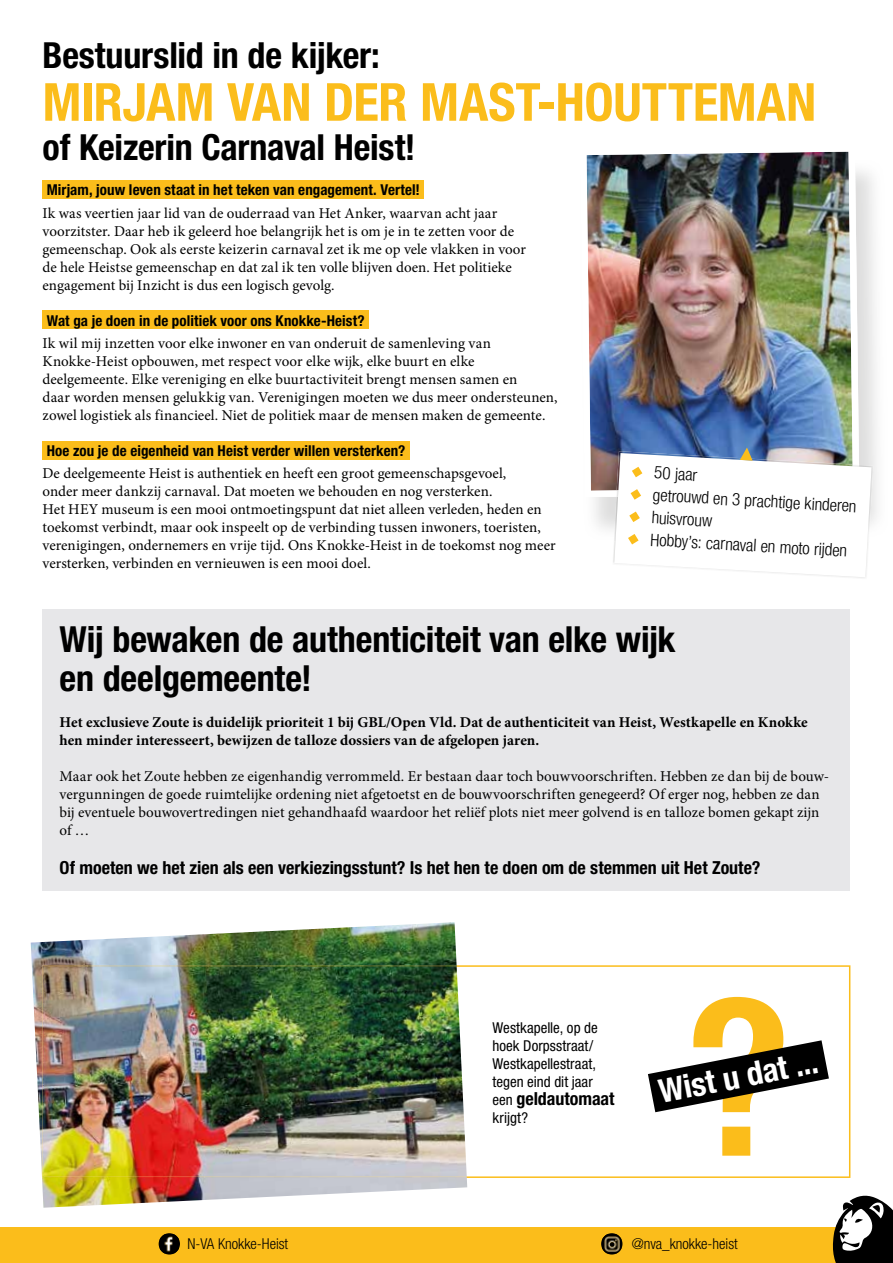
<style>
.page{position:relative;width:893px;height:1263px;background:#fff}
.page>*{position:absolute;margin:0;border:0;box-sizing:border-box;transform-origin:0 0}
.t1{font:700 condensed 52.5px "Helvetica Neue LT Std";letter-spacing:-.005em;color:#fbbd1b}
.t2{font:700 condensed 36px/39px "Helvetica Neue LT Std";letter-spacing:-.005em;color:#000}
.t3{font:700 condensed 32.7px "Helvetica Neue LT Std";color:#fff}
.t4{font:700 condensed 18px "Helvetica Neue LT Std";color:#000}
.t5{font:300 condensed 17.25px/22.5px "Helvetica Neue LT Std";color:#000}
.t6{font:15px/18px "Minion Pro";color:#000}
.t7{font:700 15px/18px "Minion Pro";color:#000}
.t8{font:700 condensed 15px "Helvetica Neue LT Std";letter-spacing:.005em;color:#000}
.t9{font:condensed 15px/18px "Helvetica Neue LT Std";letter-spacing:.005em;color:#000}
.t10{font:300 condensed 15px "Helvetica Neue LT Std";color:#000}
.s1{font-weight:400;font-size:15px}
</style>
<div class="page">
<div style="left:0;top:1227px;width:893px;height:36px;background:#fbbd1b"></div>
<svg style="left:832px;top:1195px;width:61px;height:68px"></svg>
<svg style="left:159px;top:1233px;width:21px;height:21px"></svg>
<img style="left:160px;top:1234px;width:19px;height:19px">
<svg style="left:601px;top:1233px;width:21px;height:21px"></svg>
<img style="left:602px;top:1234px;width:19px;height:19px">
<hr style="left:0;top:0;width:1px;height:702px;background:#fbbd1b">
<div style="left:43px;top:609px;width:807px;height:282px;background:#e7e7e9"></div>
<img style="left:586px;top:151px;width:273px;height:340px">
<svg style="left:467px;top:965px;width:383px;height:213px"></svg>
<svg style="left:648px;top:997px;width:181px;height:159px"></svg>
<img style="left:31px;top:922px;width:436px;height:286px">
<img style="left:43px;top:965px;width:424px;height:213px">
<div style="left:43px;top:181px;width:381px;height:18px;background:#fbbd1b"></div>
<div style="left:43px;top:311px;width:326px;height:18px;background:#fbbd1b"></div>
<div style="left:43px;top:441px;width:367px;height:18px;background:#fbbd1b"></div>
<svg style="left:614px;top:447px;width:258px;height:130px"></svg>
<h2 class="t2" style="left:43px;top:35px;width:339px">Bestuurslid in de kijker:</h2>
<h1 class="t1" style="left:43px;top:70px;width:775px">MIRJAM VAN DER MAST-HOUTTEMAN</h1>
<h2 class="t2" style="left:43px;top:127px;width:375px">of Keizerin Carnaval Heist!</h2>
<p class="t8" style="left:47px;top:181px;width:375px">Mirjam, jouw leven staat in het teken van engagement. Vertel!</p>
<p class="t6" style="left:43px;top:204px;width:485px">Ik was veertien jaar lid van de ouderraad van Het Anker, waarvan acht jaar voorzitster. Daar heb ik geleerd hoe belangrijk het is om je in te zetten voor de gemeenschap. Ook als eerste keizerin carnaval zet ik me op vele vlakken in voor de hele Heistse gemeenschap en dat zal ik ten volle blijven doen. Het politieke engagement bij Inzicht is dus een logisch gevolg.</p>
<p class="t8" style="left:47px;top:311px;width:319px">Wat ga je doen in de politiek voor ons Knokke-Heist?</p>
<p class="t6" style="left:43px;top:334px;width:517px">Ik wil mij inzetten voor elke inwoner en van onderuit de samenleving van Knokke-Heist opbouwen, met respect voor elke wijk, elke buurt en elke deelgemeente. Elke vereniging en elke buurtactiviteit brengt mensen samen en<br>daar worden mensen gelukkig van. Verenigingen moeten we dus meer ondersteunen, zowel logistiek als financieel. Niet de politiek maar de mensen maken de gemeente.</p>
<p class="t8" style="left:47px;top:442px;width:360px">Hoe zou je de eigenheid van Heist verder willen versterken?</p>
<p class="t6" style="left:43px;top:464px;width:515px">De deelgemeente Heist is authentiek en heeft een groot gemeenschapsgevoel,<br>onder meer dankzij carnaval. Dat moeten we behouden en nog versterken.<br>Het HEY museum is een mooi ontmoetingspunt dat niet alleen verleden, heden en toekomst verbindt, maar ook inspeelt op de verbinding tussen inwoners, toeristen, verenigingen, ondernemers en vrije tijd. Ons Knokke-Heist in de toekomst nog meer versterken, verbinden en vernieuwen is een mooi doel.</p>
<p class="t5" style="left:654px;top:461px;width:206px;rotate:3deg">50 jaar<br>getrouwd en 3 prachtige kinderen huisvrouw<br>Hobby’s: carnaval en moto rijden</p>
<h2 class="t2" style="left:60px;top:619px;width:618px">Wij bewaken de authenticiteit van elke wijk en deelgemeente!</h2>
<p class="t7" style="left:60px;top:713px;width:750px">Het exclusieve Zoute is duidelijk prioriteit 1 bij GBL/Open Vld. Dat de authenticiteit van Heist, Westkapelle en Knokke hen minder interesseert, bewijzen de talloze dossiers van de afgelopen jaren.</p>
<p class="t6" style="left:60px;top:767px;width:771px">Maar ook het Zoute hebben ze eigenhandig verrommeld. Er bestaan daar toch bouwvoorschriften. Hebben ze dan bij de bouw&shy;vergunningen de goede ruimtelijke ordening niet afgetoetst en de bouwvoorschriften genegeerd? Of erger nog, hebben ze dan bij eventuele bouwovertredingen niet gehandhaafd waardoor het reliëf plots niet meer golvend is en talloze bomen gekapt zijn of …</p>
<p class="t4" style="left:60px;top:856px;width:702px">Of moeten we het zien als een verkiezingsstunt? Is het hen te doen om de stemmen uit Het Zoute?</p>
<p class="t9" style="left:493px;top:1019px;width:107px">Westkapelle, op de hoek Dorpsstraat/<br>Westkapellestraat, tegen eind dit jaar</p>
<p class="t4" style="left:493px;top:1088px;width:123px"><span class="s1">een</span> geldautomaat</p>
<p class="t9" style="left:493px;top:1109px;width:37px">krijgt?</p>
<h3 class="t3" style="left:655px;top:1072px;width:163px;rotate:-11deg">Wist u dat ...</h3>
<p class="t10" style="left:187px;top:1235px;width:102px">N-VA Knokke-Heist</p>
<p class="t10" style="left:632px;top:1235px;width:108px">@nva_knokke-heist</p>
</div>
